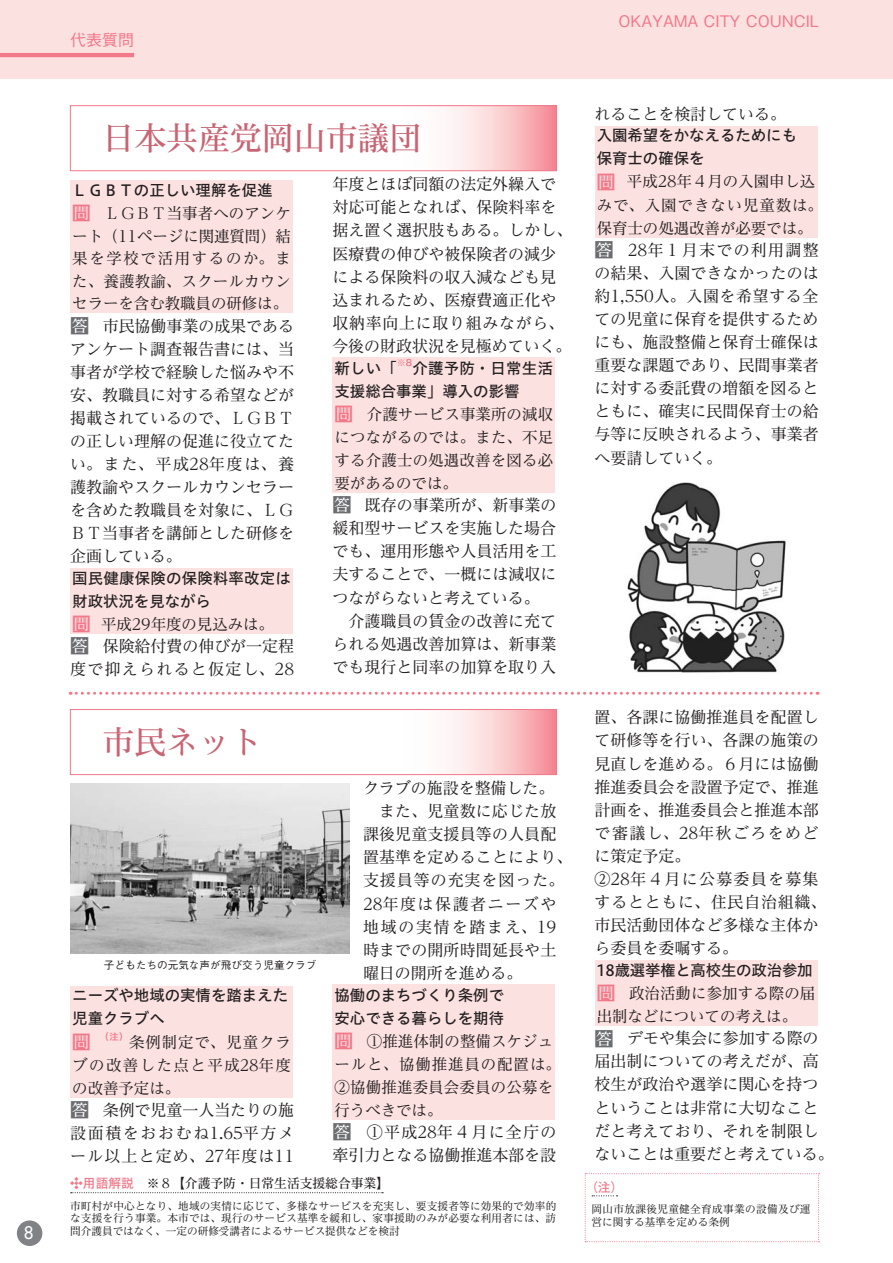
<style>
.page{position:relative;width:893px;height:1263px;background:#fff}
.page>*{position:absolute;margin:0;border:0;box-sizing:border-box;transform-origin:0 0}
.t1{font:500 31.95px "Reim Pr 6";color:#c86473}
.t2{font:18.45px "Reim Pr 6";color:#f2798a}
.t3{font:500 16.95px "Futura Std";color:#fff}
.t4{font:15.9px/23.1px "Reim Pr 6";letter-spacing:.005em;color:#231f20}
.t5{font:500 15.9px "Gothic BBB Pr 6";letter-spacing:-.005em;color:#f2798a}
.t6{font:15.45px/23.1px "Reim Pr 6";letter-spacing:.01em;color:#231f20;text-align:justify}
.t7{font:15.45px/23.1px "Hiragino UD Sans Std W5";color:#231f20}
.t8{font:500 12.75px "Reim Pr 6";color:#231f20}
.t9{font:700 12.75px "Futo Go B101 Pr 6";color:#f2798a}
.t10{font:10.65px/12.8px "Reim Pr 6";color:#231f20;text-align:justify}
.t11{font:10.65px/12.8px "Reim Pr 6";letter-spacing:.03em;color:#231f20}
.t12{font:500 10.65px "Gothic BBB Pr 6";color:#231f20}
.t13{font:9px "Hira Kaku Pro W6";color:#f2798a}
.s1{font-size:18.45px;color:#f2798a}
.s2{font-size:19.2px;color:#6c6d70}
.s3{font-family:"Futo Go B101 Pr 6";font-weight:700;color:#f2798a}
</style>
<div class="page">
<svg style="left:71px;top:1192px;width:312px;height:1px"></svg>
<svg style="left:585px;top:1173px;width:235px;height:69px"></svg>
<div style="left:0;top:0;width:893px;height:79px;background:#fce1e1"></div>
<div style="left:17px;top:1220px;width:25px;height:26px;background:#808285;border-radius:50%"></div>
<hr style="left:0;top:53px;width:134px;height:4px;background:#f2798a">
<svg style="left:451px;top:107px;width:104px;height:62px;background:#f9c8cb"></svg>
<div style="left:70px;top:105px;width:487px;height:66px;border:1px solid #f2798a"></div>
<div style="left:70px;top:180px;width:223px;height:133px;background:#fce1e1"></div>
<div style="left:70px;top:568px;width:223px;height:66px;background:#fce1e1"></div>
<div style="left:332px;top:358px;width:223px;height:135px;background:#fce1e1"></div>
<div style="left:595px;top:126px;width:222px;height:112px;background:#fce1e1"></div>
<svg style="left:451px;top:711px;width:104px;height:62px;background:#f9c8cb"></svg>
<div style="left:70px;top:709px;width:487px;height:66px;border:1px solid #f2798a"></div>
<div style="left:70px;top:986px;width:223px;height:112px;background:#fce1e1"></div>
<div style="left:332px;top:985px;width:223px;height:135px;background:#fce1e1"></div>
<div style="left:595px;top:960px;width:222px;height:66px;background:#fce1e1"></div>
<svg style="left:70px;top:692px;width:748px;height:3px"></svg>
<img style="left:627px;top:482px;width:159px;height:191px">
<img style="left:70px;top:784px;width:280px;height:169px">
<p class="t3" style="left:24px;top:1222px;width:11px">8</p>
<p class="t5" style="left:70px;top:27px;width:65px">代表質問</p>
<h1 class="t1" style="left:71px;top:112px;width:352px">　日本共産党岡山市議団</h1>
<p class="t7" style="left:72px;top:178px;width:202px">ＬＧＢＴの正しい理解を促進</p>
<p class="t6" style="left:72px;top:201px;width:220px;line-height:22.6px"><span class="s1">問</span> ＬＧＢＴ当事者へのアンケート（11ページに関連質問）結果を学校で活用するのか。また、養護教諭、スクールカウンセラーを含む教職員の研修は。</p>
<p class="t4" style="left:70px;top:314px;width:225px;text-align:justify"><span class="s2">答</span> 市民協働事業の成果であるアンケート調査報告書には、当事者が学校で経験した悩みや不安、教職員に対する希望などが掲載されているので、ＬＧＢＴの正しい理解の促進に役立てたい。また、平成28年度は、養護教諭やスクールカウンセラーを含めた教職員を対象に、ＬＧＢＴ当事者を講師とした研修を企画している。</p>
<p class="t7" style="left:72px;top:566px;width:220px">国民健康保険の保険料率改定は財政状況を見ながら</p>
<p class="t6" style="left:72px;top:612px;width:203px"><span class="s1">問</span> 平成29年度の見込みは。</p>
<p class="t4" style="left:70px;top:634px;width:225px"><span class="s2">答</span> 保険給付費の伸びが一定程度で抑えられると仮定し、28</p>
<p class="t4" style="left:332px;top:172px;width:241px">年度とほぼ同額の法定外繰入で対応可能となれば、保険料率を据え置く選択肢もある。しかし、医療費の伸びや被保険者の減少による保険料の収入減なども見込まれるため、医療費適正化や収納率向上に取り組みながら、今後の財政状況を見極めていく。</p>
<p class="t7" style="left:334px;top:355px;width:64px">新しい「</p>
<p class="t13" style="left:397px;top:354px;width:17px">※8</p>
<p class="t7" style="left:334px;top:355px;width:220px;text-indent:78px">介護予防・日常生活支援総合事業」導入の影響</p>
<p class="t6" style="left:334px;top:402px;width:220px"><span class="s1">問</span> 介護サービス事業所の減収につながるのでは。また、不足する介護士の処遇改善を図る必要があるのでは。</p>
<p class="t4" style="left:332px;top:493px;width:225px"><span class="s2">答</span> 既存の事業所が、新事業の緩和型サービスを実施した場合でも、運用形態や人員活用を工夫することで、一概には減収につながらないと考えている。　介護職員の賃金の改善に充てられる処遇改善加算は、新事業でも現行と同率の加算を取り入</p>
<h1 class="t1" style="left:71px;top:716px;width:193px">　市民ネット</h1>
<p class="t12" style="left:104px;top:956px;width:214px">子どもたちの元気な声が飛び交う児童クラブ</p>
<p class="t7" style="left:72px;top:983px;width:217px">ニーズや地域の実情を踏まえた児童クラブへ</p>
<p class="t2" style="left:72px;top:1026px;width:20px">問</p>
<p class="t13" style="left:100px;top:1028px;width:30px">（注）</p>
<p class="t6" style="left:72px;top:1030px;width:220px;text-indent:57px">条例制定で、児童クラブの改善した点と平成28年度の改善予定は。</p>
<p class="t4" style="left:70px;top:1098px;width:225px;text-align:justify"><span class="s2">答</span> 条例で児童一人当たりの施設面積をおおむね1.65平方メール以上と定め、27年度は11</p>
<p class="t4" style="left:363px;top:776px;width:211px">クラブの施設を整備した。　また、児童数に応じた放課後児童支援員等の人員配置基準を定めることにより、支援員等の充実を図った。<br>28年度は保護者ニーズや地域の実情を踏まえ、19時までの開所時間延長や土曜日の開所を進める。</p>
<p class="t7" style="left:334px;top:982px;width:171px">協働のまちづくり条例で安心できる暮らしを期待</p>
<p class="t6" style="left:334px;top:1029px;width:228px;text-align:left"><span class="s1">問</span> ①推進体制の整備スケジュールと、協働推進員の配置は。<br>②協働推進委員会委員の公募を行うべきでは。</p>
<p class="t4" style="left:332px;top:1120px;width:225px"><span class="s2">答</span> ①平成28年４月に全庁の牽引力となる協働推進本部を設</p>
<p class="t8" style="left:70px;top:1173px;width:320px"><span class="s3">❖用語解説</span> ※８【介護予防・日常生活支援総合事業】</p>
<p class="t10" style="left:70px;top:1199px;width:488px">市町村が中心となり、地域の実情に応じて、多様なサービスを充実し、要支援者等に効果的で効率的な支援を行う事業。本市では、現行のサービス基準を緩和し、家事援助のみが必要な利用者には、訪問介護員ではなく、一定の研修受講者によるサービス提供などを検討</p>
<p class="t5" style="left:618px;top:8px;width:202px">OKAYAMA CITY COUNCIL</p>
<p class="t4" style="left:595px;top:102px;width:193px">れることを検討している。</p>
<p class="t7" style="left:597px;top:123px;width:202px">入園希望をかなえるためにも保育士の確保を</p>
<p class="t6" style="left:597px;top:170px;width:228px;text-align:left"><span class="s1">問</span> 平成28年４月の入園申し込みで、入園できない児童数は。保育士の処遇改善が必要では。</p>
<p class="t4" style="left:595px;top:238px;width:225px;text-align:justify"><span class="s2">答</span> 28年１月末での利用調整の結果、入園できなかったのは約1,550人。入園を希望する全ての児童に保育を提供するためにも、施設整備と保育士確保は重要な課題であり、民間事業者に対する委託費の増額を図るとともに、確実に民間保育士の給与等に反映されるよう、事業者へ要請していく。</p>
<p class="t4" style="left:595px;top:705px;width:233px">置、各課に協働推進員を配置して研修等を行い、各課の施策の見直しを進める。６月には協働推進委員会を設置予定で、推進計画を、推進委員会と推進本部で審議し、28年秋ごろをめどに策定予定。<br>②28年４月に公募委員を募集するとともに、住民自治組織、市民活動団体など多様な主体から委員を委嘱する。</p>
<p class="t7" style="left:597px;top:958px;width:218px">18歳選挙権と高校生の政治参加</p>
<p class="t6" style="left:597px;top:981px;width:220px"><span class="s1">問</span> 政治活動に参加する際の届出制などについての考えは。</p>
<p class="t4" style="left:595px;top:1026px;width:241px"><span class="s2">答</span> デモや集会に参加する際の届出制についての考えだが、高校生が政治や選挙に関心を持つということは非常に大切なことだと考えており、それを制限しないことは重要だと考えている。</p>
<p class="t9" style="left:585px;top:1176px;width:40px">（注）</p>
<p class="t11" style="left:592px;top:1202px;width:221px">岡山市放課後児童健全育成事業の設備及び運営に関する基準を定める条例</p>
</div>
